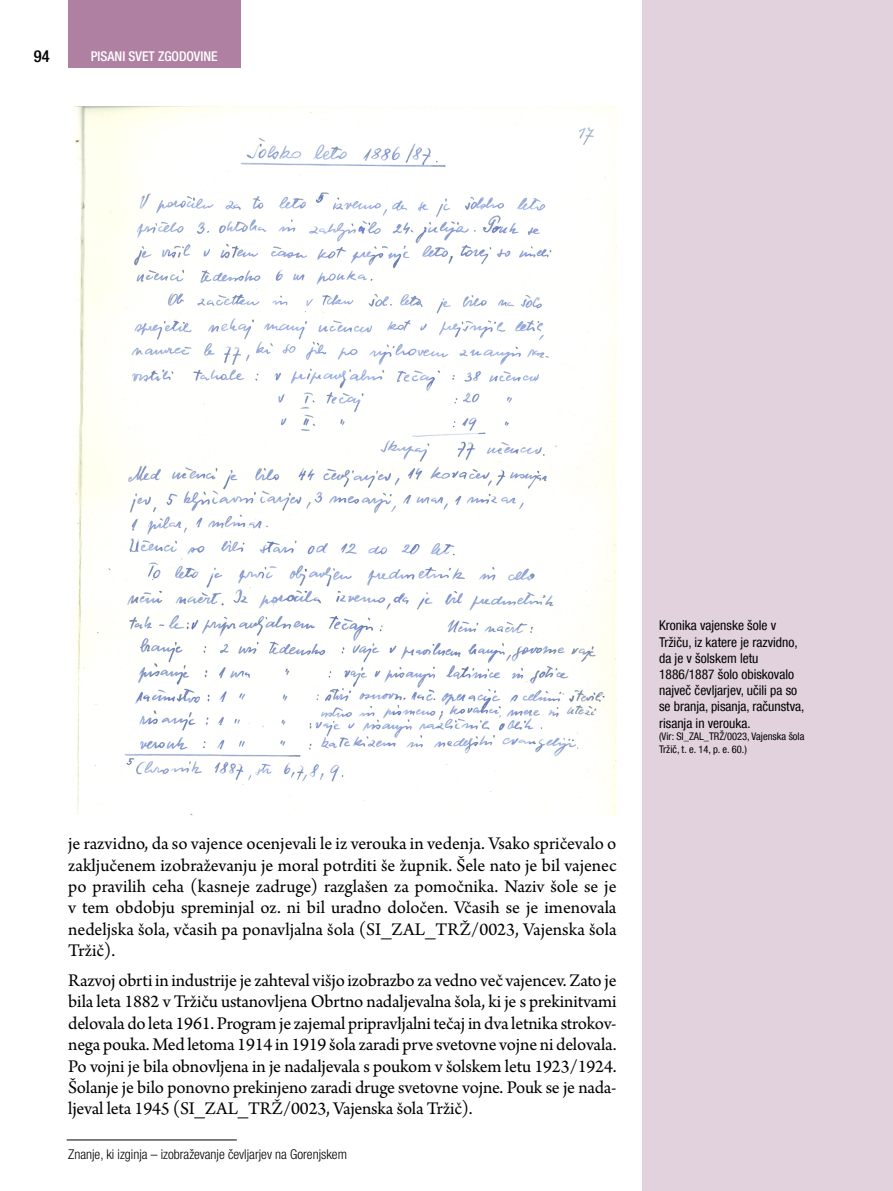
<style>
.page{position:relative;width:893px;height:1191px;background:#fff}
.page>*{position:absolute;margin:0;border:0;box-sizing:border-box;transform-origin:0 0}
.tekst_arno{font:18.75px/21.5px "Arno Pro";letter-spacing:-.005em;color:#000;text-align:justify}
.t1{font:500 condensed 16.5px "Helvetica Neue LT Com";color:#000}
.pod_sliko_1{font:condensed 13.5px/16.2px "Helvetica Neue LT Com";color:#000}
.t2{font:300 condensed 13.5px "Helvetica Neue LT Com";color:#000}
.t3{font:500 condensed 13.5px "Helvetica Neue LT Com";color:#fff}
.pod_sliko_1-2{font:condensed 10.5px/12.6px "Helvetica Neue LT Com";color:#000}
</style>
<div class="page">
<div style="left:68px;top:0;width:172px;height:68px;background:#af80a2"></div>
<div style="left:642px;top:0;width:251px;height:1191px;background:#e1d2dd"></div>
<hr style="left:67px;top:1139px;width:170px;height:1px;background:#000">
<img style="left:73px;top:106px;width:544px;height:709px">
<p class="t1" style="left:34px;top:46px;width:17px">94</p>
<p class="t3" style="left:91px;top:48px;width:128px">PISANI SVET ZGODOVINE</p>
<p class="tekst_arno" style="left:68px;top:833px;width:550px">je razvidno, da so vajence ocenjevali le iz verouka in vedenja. Vsako spričevalo o zaključenem izobraževanju je moral potrditi še župnik. Šele nato je bil vajenec po pravilih ceha (kasneje zadruge) razglašen za pomočnika. Naziv šole se je v tem obdobju spreminjal oz. ni bil uradno določen. Včasih se je imenovala nedeljska šola, včasih pa ponavljalna šola (SI_ZAL_TRŽ/0023, Vajenska šola Tržič).</p>
<p class="tekst_arno" style="left:68px;top:970px;width:550px">Razvoj obrti in industrije je zahteval višjo izobrazbo za vedno več vajencev. Zato je bila leta 1882 v Tržiču ustanovljena Obrtno nadaljevalna šola, ki je s prekinitvami delovala do leta 1961. Program je zajemal pripravljalni tečaj in dva letnika strokov&shy;nega pouka. Med letoma 1914 in 1919 šola zaradi prve svetovne vojne ni delovala.<br>Po vojni je bila obnovljena in je nadaljevala s poukom v šolskem letu 1923/1924.<br>Šolanje je bilo ponovno prekinjeno zaradi druge svetovne vojne. Pouk se je nada&shy;ljeval leta 1945 (SI_ZAL_TRŽ/0023, Vajenska šola Tržič).</p>
<p class="t2" style="left:68px;top:1146px;width:280px">Znanje, ki izginja – izobraževanje čevljarjev na Gorenjskem</p>
<p class="pod_sliko_1" style="left:659px;top:617px;width:147px">Kronika vajenske šole v<br>Tržiču, iz katere je razvidno, da je v šolskem letu<br>1886/1887 šolo obiskovalo največ čevljarjev, učili pa so se branja, pisanja, računstva, risanja in verouka.</p>
<p class="pod_sliko_1-2" style="left:659px;top:730px;width:147px">(Vir: SI_ZAL_TRŽ/0023, Vajenska šola<br>Tržič, t. e. 14, p. e. 60.)</p>
</div>
